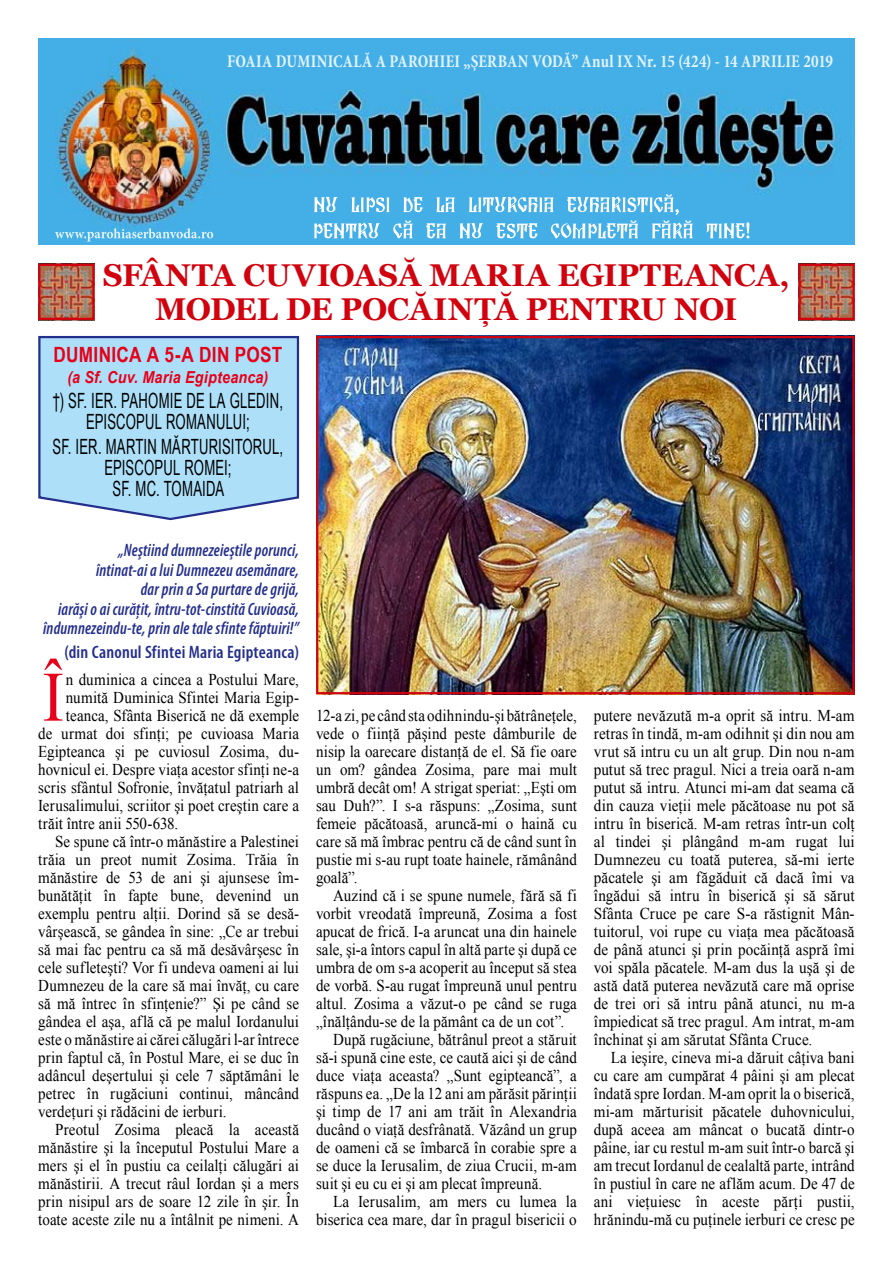
<style>
.page{position:relative;width:893px;height:1263px;background:#fff}
.page>*{position:absolute;margin:0;border:0;box-sizing:border-box;transform-origin:0 0}
.t1{font:70.8px "Times New Roman";color:#e60019;scale:.91 1}
.t2{font:700 31.5px/34.5px "Georgia";letter-spacing:-.005em;color:#d1010e;text-align:center}
.t3{font:21px/21px "Arial Narrow";letter-spacing:.015em;color:#000;text-align:center;scale:.76 1}
.t4{font:700 21px "Arial Narrow";letter-spacing:.015em;color:#e60019}
.t5{font:italic 600 condensed 18px/19.5px "Myriad Pro";letter-spacing:.01em;color:#242f8d;text-align:right;scale:.91 1}
.t6{font:700 condensed 18px "Minion Pro";letter-spacing:.015em;color:#e2f3fc;scale:.9 1}
.t7{font:600 condensed 18px "Myriad Pro";letter-spacing:.015em;color:#242f8d}
.t8{font:16.5px/18px "Times New Roman";letter-spacing:.005em;color:#000;text-align:justify;scale:.91 1}
.t9{font:16.5px/18px "Times New Roman";letter-spacing:.005em;color:#000;text-align:justify;scale:.92 1}
.t10{font:italic 700 16.5px "Arial";letter-spacing:.015em;color:#e60019;scale:.87 1}
</style>
<div class="page">
<img style="left:38px;top:38px;width:817px;height:206px">
<svg style="left:314px;top:194px;width:435px;height:44px;background:#6ec0ec"></svg>
<svg style="left:55px;top:228px;width:158px;height:14px;background:#67beeb"></svg>
<img style="left:801px;top:267px;width:51px;height:50px">
<img style="left:319px;top:339px;width:533px;height:352px">
<div style="left:316px;top:336px;width:539px;height:358px;border:2px solid #d1010e"></div>
<img style="left:41px;top:267px;width:51px;height:50px">
<div style="left:38px;top:264px;width:57px;height:56px;border:2px solid #d1010e"></div>
<div style="left:798px;top:264px;width:57px;height:56px;border:2px solid #d1010e"></div>
<svg style="left:38px;top:335px;width:262px;height:186px;background:#addaf4"></svg>
<p class="t6" style="left:227px;top:50px;width:675px">FOAIA DUMINICALĂ A PAROHIEI „ŞERBAN VODĂ” Anul IX Nr. 15 (424) - 14 APRILIE 2019</p>
<h2 class="t2" style="left:103px;top:258px;width:688px">SFÂNTA CUVIOASĂ MARIA EGIPTEANCA,<br>MODEL DE POCĂINŢĂ PENTRU NOI</h2>
<p class="t4" style="left:53px;top:339px;width:230px">DUMINICA A 5-A DIN POST</p>
<p class="t10" style="left:68px;top:366px;width:232px">(a Sf. Cuv. Maria Egipteanca)</p>
<p class="t3" style="left:53px;top:389px;width:304px">†) SF. IER. PAHOMIE DE LA GLEDIN,<br>EPISCOPUL ROMANULUI;</p>
<p class="t3" style="left:53px;top:436px;width:305px">SF. IER. MARTIN MĂRTURISITORUL,<br>EPISCOPUL ROMEI;<br>SF. MC. TOMAIDA</p>
<p class="t5" style="left:43px;top:540px;width:283px">„Neştiind dumnezeieştile porunci,<br>întinat-ai a lui Dumnezeu asemănare,<br>dar prin a Sa purtare de grijă,<br>iarăşi o ai curăţit, întru-tot-cinstită Cuvioasă, îndumnezeindu-te, prin ale tale sfinte făptuiri!”</p>
<p class="t7" style="left:64px;top:641px;width:236px">(din Canonul Sfintei Maria Egipteanca)</p>
<h1 class="t1" style="left:43px;top:649px;width:25px">Î</h1>
<p class="t8" style="left:66px;top:670px;width:258px">n duminica a cincea a Postului Mare,</p>
<p class="t8" style="left:66px;top:688px;width:258px">numită Duminica Sfintei Maria Egip-</p>
<p class="t8" style="left:66px;top:706px;width:258px">teanca, Sfânta Biserică ne dă exemple</p>
<p class="t8" style="left:38px;top:724px;width:288px">de urmat doi sfinţi; pe cuvioasa Maria</p>
<p class="t8" style="left:38px;top:742px;width:288px">Egipteanca şi pe cuviosul Zosima, du-</p>
<p class="t8" style="left:38px;top:760px;width:288px">hovnicul ei. Despre viaţa acestor sfinţi ne-a</p>
<p class="t8" style="left:38px;top:778px;width:288px">scris sfântul Sofronie, învăţatul patriarh al</p>
<p class="t8" style="left:38px;top:796px;width:288px">Ierusalimului, scriitor şi poet creştin care a</p>
<p class="t8" style="left:38px;top:814px;width:155px">trăit între anii 550-638.</p>
<p class="t8" style="left:55px;top:832px;width:269px">Se spune că într-o mănăstire a Palestinei</p>
<p class="t8" style="left:38px;top:850px;width:288px">trăia un preot numit Zosima. Trăia în</p>
<p class="t8" style="left:38px;top:868px;width:288px">mănăstire de 53 de ani şi ajunsese îm-</p>
<p class="t8" style="left:38px;top:886px;width:288px">bunătăţit în fapte bune, devenind un</p>
<p class="t8" style="left:38px;top:904px;width:288px">exemplu pentru alţii. Dorind să se desă-</p>
<p class="t8" style="left:38px;top:922px;width:288px">vârşească, se gândea în sine: „Ce ar trebui</p>
<p class="t8" style="left:38px;top:940px;width:288px">să mai fac pentru ca să mă desăvârşesc în</p>
<p class="t8" style="left:38px;top:958px;width:288px">cele sufleteşti? Vor fi undeva oameni ai lui</p>
<p class="t8" style="left:38px;top:976px;width:288px">Dumnezeu de la care să mai învăţ, cu care</p>
<p class="t8" style="left:38px;top:994px;width:288px">să mă întrec în sfinţenie?” Şi pe când se</p>
<p class="t8" style="left:38px;top:1012px;width:288px">gândea el aşa, află că pe malul Iordanului</p>
<p class="t8" style="left:38px;top:1030px;width:288px">este o mănăstire ai cărei călugări l-ar întrece</p>
<p class="t8" style="left:38px;top:1048px;width:288px">prin faptul că, în Postul Mare, ei se duc în</p>
<p class="t8" style="left:38px;top:1066px;width:288px">adâncul deşertului şi cele 7 săptămâni le</p>
<p class="t8" style="left:38px;top:1084px;width:288px">petrec în rugăciuni continui, mâncând</p>
<p class="t8" style="left:38px;top:1102px;width:209px">verdeţuri şi rădăcini de ierburi.</p>
<p class="t8" style="left:55px;top:1120px;width:269px">Preotul Zosima pleacă la această</p>
<p class="t8" style="left:38px;top:1138px;width:288px">mănăstire şi la începutul Postului Mare a</p>
<p class="t8" style="left:38px;top:1156px;width:288px">mers şi el în pustiu ca ceilalţi călugări ai</p>
<p class="t8" style="left:38px;top:1174px;width:288px">mănăstirii. A trecut râul Iordan şi a mers</p>
<p class="t8" style="left:38px;top:1192px;width:288px">prin nisipul ars de soare 12 zile în şir. În</p>
<p class="t8" style="left:38px;top:1210px;width:288px">toate aceste zile nu a întâlnit pe nimeni. A</p>
<p class="t8" style="left:316px;top:706px;width:288px">12-a zi, pe când sta odihnindu-şi bătrâneţele, vede o fiinţă păşind peste dâmburile de nisip la oarecare distanţă de el. Să fie oare un om? gândea Zosima, pare mai mult umbră decât om! A strigat speriat: „Eşti om sau Duh?”. I s-a răspuns: „Zosima, sunt femeie păcătoasă, aruncă-mi o haină cu care să mă îmbrac pentru că de când sunt în pustie mi s-au rupt toate hainele, rămânând goală”.</p>
<p class="t8" style="left:333px;top:886px;width:269px">Auzind că i se spune numele, fără să fi</p>
<p class="t8" style="left:316px;top:904px;width:288px">vorbit vreodată împreună, Zosima a fost</p>
<p class="t8" style="left:316px;top:922px;width:288px">apucat de frică. I-a aruncat una din hainele</p>
<p class="t8" style="left:316px;top:940px;width:288px">sale, şi-a întors capul în altă parte şi după ce</p>
<p class="t8" style="left:316px;top:958px;width:288px">umbra de om s-a acoperit au început să stea</p>
<p class="t8" style="left:316px;top:976px;width:288px">de vorbă. S-au rugat împreună unul pentru</p>
<p class="t8" style="left:316px;top:994px;width:288px">altul. Zosima a văzut-o pe când se ruga</p>
<p class="t8" style="left:316px;top:1012px;width:274px">„înălţându-se de la pământ ca de un cot”.</p>
<p class="t8" style="left:333px;top:1030px;width:269px">După rugăciune, bătrânul preot a stăruit</p>
<p class="t8" style="left:316px;top:1048px;width:288px">să-i spună cine este, ce caută aici şi de când</p>
<p class="t8" style="left:316px;top:1066px;width:288px">duce viaţa aceasta? „Sunt egipteancă”, a</p>
<p class="t8" style="left:316px;top:1084px;width:288px">răspuns ea. „De la 12 ani am părăsit părinţii</p>
<p class="t8" style="left:316px;top:1102px;width:288px">şi timp de 17 ani am trăit în Alexandria</p>
<p class="t8" style="left:316px;top:1120px;width:288px">ducând o viaţă desfrânată. Văzând un grup</p>
<p class="t8" style="left:316px;top:1138px;width:288px">de oameni că se îmbarcă în corabie spre a</p>
<p class="t8" style="left:316px;top:1156px;width:288px">se duce la Ierusalim, de ziua Crucii, m-am</p>
<p class="t8" style="left:316px;top:1174px;width:250px">suit şi eu cu ei şi am plecat împreună.</p>
<p class="t9" style="left:333px;top:1192px;width:266px">La Ierusalim, am mers cu lumea la</p>
<p class="t9" style="left:316px;top:1210px;width:285px">biserica cea mare, dar în pragul bisericii o</p>
<p class="t9" style="left:594px;top:706px;width:285px">putere nevăzută m-a oprit să intru. M-am retras în tindă, m-am odihnit şi din nou am vrut să intru cu un alt grup. Din nou n-am putut să trec pragul. Nici a treia oară n-am putut să intru. Atunci mi-am dat seama că din cauza vieţii mele păcătoase nu pot să intru în biserică. M-am retras într-un colţ al tindei şi plângând m-am rugat lui Dumnezeu cu toată puterea, să-mi ierte păcatele şi am făgăduit că dacă îmi va îngădui să intru în biserică şi să sărut Sfânta Cruce pe care S-a răstignit Mân&shy;tuitorul, voi rupe cu viaţa mea păcătoasă de până atunci şi prin pocăinţă aspră îmi voi spăla păcatele. M-am dus la uşă şi de astă dată puterea nevăzută care mă oprise de trei ori să intru până atunci, nu m-a împiedicat să trec pragul. Am intrat, m-am închinat şi am sărutat Sfânta Cruce.</p>
<p class="t8" style="left:594px;top:1048px;width:288px;text-indent:17px">La ieşire, cineva mi-a dăruit câţiva bani cu care am cumpărat 4 pâini şi am plecat îndată spre Iordan. M-am oprit la o biserică, mi-am mărturisit păcatele duhovnicului, după aceea am mâncat o bucată dintr-o pâine, iar cu restul m-am suit într-o barcă şi am trecut Iordanul de cealaltă parte, intrând în pustiul în care ne aflăm acum. De 47 de ani vieţuiesc în aceste părţi pustii, hrănindu‑mă cu puţinele ierburi ce cresc pe</p>
</div>
